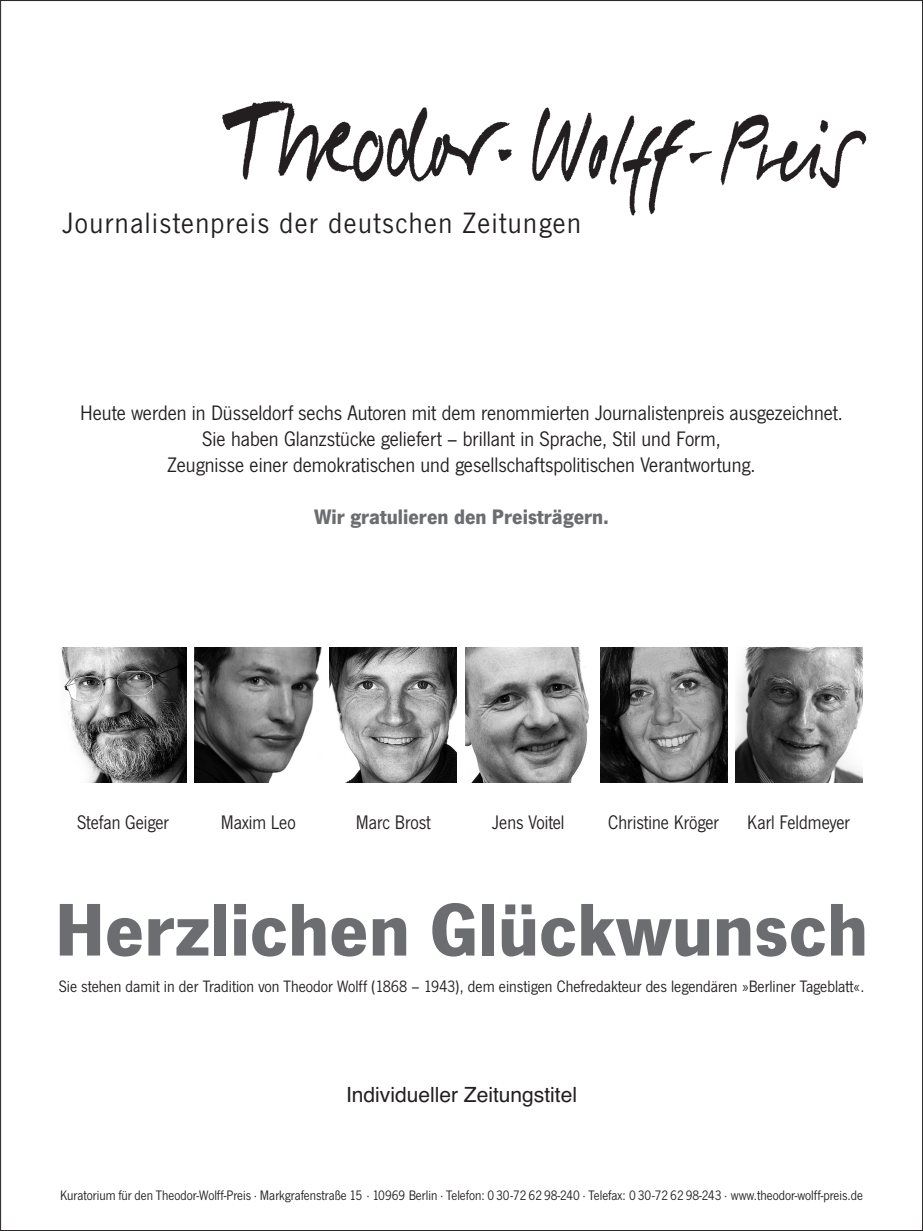
<style>
.page{position:relative;width:923px;height:1231px;background:#fff}
.page>*{position:absolute;margin:0;border:0;box-sizing:border-box;transform-origin:0 0}
.t1{font:700 77.35px "News Gothic T";color:#6c6d70}
.t2{font:30.45px "News Gothic T";letter-spacing:.05em;color:#231f20}
.t3{font:21.7px/26.1px "News Gothic T";color:#231f20;text-align:center}
.t4{font:700 21.7px "News Gothic T";color:#6c6d70}
.t5{font:21px "Helvetica";color:#231f20}
.t6{font:20.3px "News Gothic T";color:#231f20;scale:.93 1}
.t7{font:17.15px "News Gothic T";color:#231f20}
.t8{font:14.17px "News Gothic T";color:#231f20;scale:.96 1}
</style>
<div class="page">
<img style="left:222px;top:101px;width:645px;height:115px">
<img style="left:61px;top:647px;width:125px;height:135px">
<img style="left:195px;top:647px;width:127px;height:135px">
<img style="left:330px;top:647px;width:127px;height:135px">
<img style="left:465px;top:647px;width:124px;height:135px">
<img style="left:600px;top:647px;width:127px;height:135px">
<img style="left:735px;top:647px;width:127px;height:135px">
<h2 class="t2" style="left:62px;top:212px;width:520px">Journalistenpreis der deutschen Zeitungen</h2>
<p class="t3" style="left:80px;top:401px;width:764px">Heute werden in Düsseldorf sechs Autoren mit dem renommierten Journalistenpreis ausgezeichnet.<br>Sie haben Glanzstücke geliefert – brillant in Sprache, Stil und Form,<br>Zeugnisse einer demokratischen und gesellschaftspolitischen Verantwortung.</p>
<p class="t4" style="left:314px;top:509px;width:296px">Wir gratulieren den Preisträgern.</p>
<p class="t6" style="left:77px;top:815px;width:101px">Stefan Geiger</p>
<p class="t6" style="left:221px;top:815px;width:82px">Maxim Leo</p>
<p class="t6" style="left:356px;top:815px;width:82px">Marc Brost</p>
<p class="t6" style="left:492px;top:815px;width:79px">Jens Voitel</p>
<p class="t6" style="left:608px;top:815px;width:121px">Christine Kröger</p>
<p class="t6" style="left:747px;top:815px;width:112px">Karl Feldmeyer</p>
<h1 class="t1" style="left:55px;top:902px;width:815px">Herzlichen Glückwunsch</h1>
<p class="t7" style="left:59px;top:980px;width:807px">Sie stehen damit in der Tradition von Theodor Wolff (1868 – 1943), dem einstigen Chefredakteur des legendären »Berliner Tageblatt«.</p>
<p class="t5" style="left:346px;top:1086px;width:232px">Individueller Zeitungstitel</p>
<p class="t8" style="left:60px;top:1189px;width:837px">Kuratorium für den Theodor-Wolff-Preis · Markgrafenstraße 15 · 10969 Berlin · Telefon: 0 30-72 62 98-240 · Telefax: 0 30-72 62 98-243 · www.theodor-wolff-preis.de</p>
</div>
